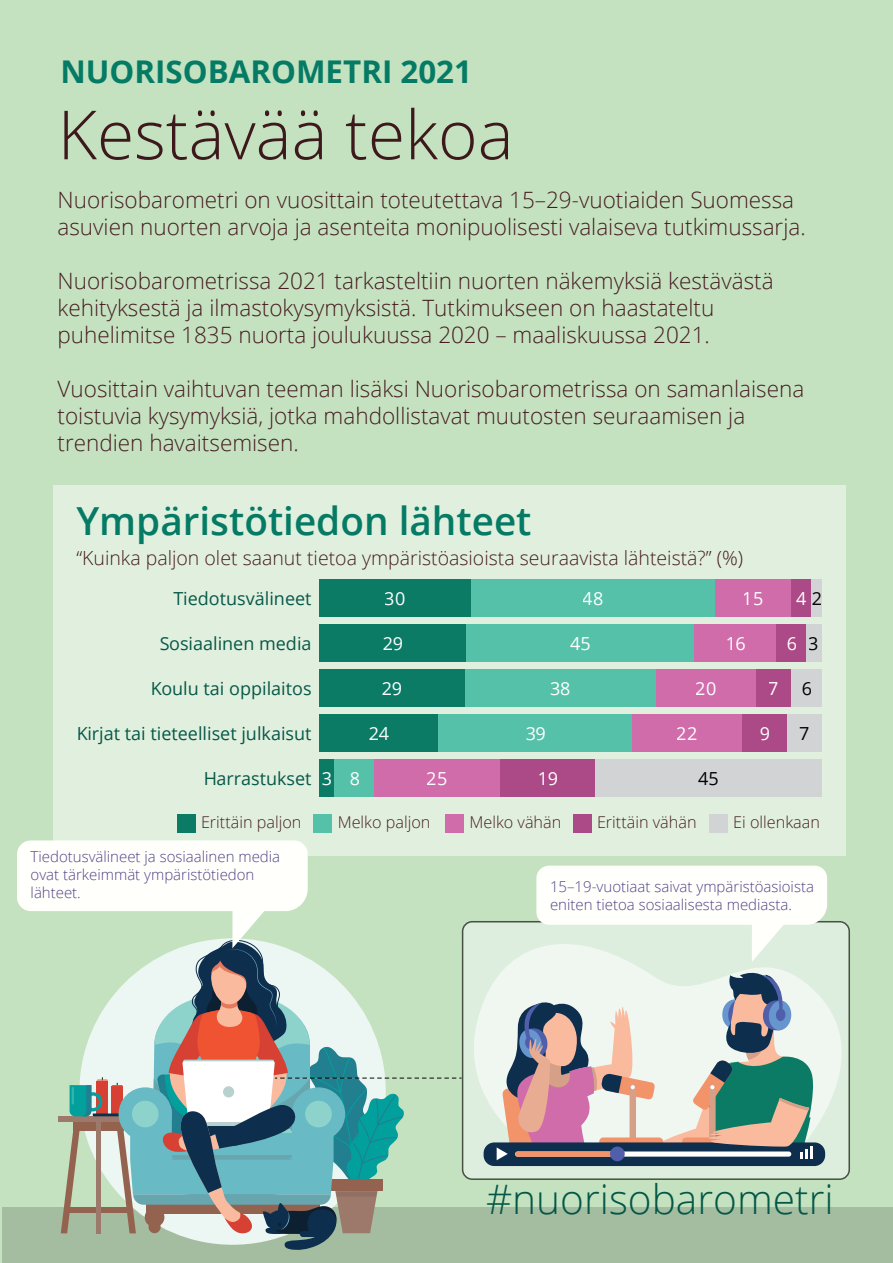
<style>
.page{position:relative;width:893px;height:1263px;background:#c4e2bf}
.page>*{position:absolute;margin:0;border:0;box-sizing:border-box;transform-origin:0 0}
.t1{font:300 67.8px "Open Sans";color:#3d181c}
.t2{font:300 40.65px "Open Sans";color:#045748}
.t3{font:600 38.7px "Open Sans";color:#057b65}
.t4{font:700 31.35px "Open Sans";color:#057b65}
.t5{font:300 22.5px/27px "Open Sans";color:#471c23}
.t6{font:300 19.5px "Open Sans";color:#471c23}
.t7{font:18px "Open Sans";color:#075849}
.t8{font:18px "Open Sans";color:#fff}
.t9{font:18px "Open Sans";color:#010101}
.t10{font:300 16.2px "Open Sans";color:#471c23}
.t11{font:300 15px/18px "Open Sans";color:#544388}
.s1{color:#010101}
.s2{color:#fff}
</style>
<div class="page">
<div style="left:2px;top:1207px;width:891px;height:56px;background:#a4bda0"></div>
<div style="left:53px;top:485px;width:792px;height:370px;background:#e1f0de"></div>
<div style="left:177px;top:814px;width:18px;height:18px;background:#0b7b66"></div>
<div style="left:314px;top:814px;width:18px;height:18px;background:#55c1a8"></div>
<div style="left:709px;top:814px;width:18px;height:18px;background:#d2d3d4"></div>
<div style="left:445px;top:814px;width:19px;height:18px;background:#d16cab"></div>
<div style="left:573px;top:814px;width:18px;height:18px;background:#ac4987"></div>
<div style="left:463px;top:922px;width:386px;height:257px;background:#ddeedf;border-radius:10px"></div>
<div style="left:462px;top:921px;width:388px;height:259px;border:2px solid #000;border-radius:10px"></div>
<svg style="left:474px;top:949px;width:368px;height:198px"></svg>
<div style="left:484px;top:1142px;width:341px;height:24px;background:#0e2e4e;border-radius:11px"></div>
<svg style="left:497px;top:968px;width:320px;height:192px;background:#b7b6b4"></svg>
<svg style="left:536px;top:866px;width:291px;height:96px"></svg>
<div style="left:319px;top:579px;width:152px;height:37px;background:#0b7b66"></div>
<div style="left:471px;top:579px;width:244px;height:37px;background:#55c1a8"></div>
<div style="left:715px;top:579px;width:76px;height:37px;background:#d16cab"></div>
<div style="left:791px;top:579px;width:20px;height:37px;background:#ac4987"></div>
<div style="left:811px;top:579px;width:11px;height:37px;background:#d2d3d4"></div>
<div style="left:319px;top:624px;width:147px;height:37px;background:#0b7b66"></div>
<div style="left:466px;top:624px;width:229px;height:37px;background:#55c1a8"></div>
<div style="left:695px;top:624px;width:81px;height:37px;background:#d16cab"></div>
<div style="left:776px;top:624px;width:30px;height:37px;background:#ac4987"></div>
<div style="left:806px;top:624px;width:16px;height:37px;background:#d2d3d4"></div>
<div style="left:319px;top:669px;width:146px;height:37px;background:#0b7b66"></div>
<div style="left:465px;top:669px;width:191px;height:37px;background:#55c1a8"></div>
<div style="left:656px;top:669px;width:100px;height:37px;background:#d16cab"></div>
<div style="left:756px;top:669px;width:35px;height:37px;background:#ac4987"></div>
<div style="left:791px;top:669px;width:31px;height:37px;background:#d2d3d4"></div>
<div style="left:319px;top:714px;width:119px;height:37px;background:#0b7b66"></div>
<div style="left:438px;top:714px;width:194px;height:37px;background:#55c1a8"></div>
<div style="left:632px;top:714px;width:110px;height:37px;background:#d16cab"></div>
<div style="left:742px;top:714px;width:45px;height:37px;background:#ac4987"></div>
<div style="left:787px;top:714px;width:35px;height:37px;background:#d2d3d4"></div>
<div style="left:319px;top:759px;width:15px;height:37px;background:#0b7b66"></div>
<div style="left:334px;top:759px;width:40px;height:37px;background:#55c1a8"></div>
<div style="left:374px;top:759px;width:126px;height:37px;background:#d16cab"></div>
<div style="left:500px;top:759px;width:95px;height:37px;background:#ac4987"></div>
<div style="left:595px;top:759px;width:227px;height:37px;background:#d2d3d4"></div>
<svg style="left:17px;top:840px;width:445px;height:410px"></svg>
<p class="t4" style="left:60px;top:49px;width:413px">NUORISOBAROMETRI 2021</p>
<p class="t1" style="left:58px;top:88px;width:458px">Kestävää tekoa</p>
<p class="t5" style="left:58px;top:186px;width:750px">Nuorisobarometri on vuosittain toteutettava 15–29-vuotiaiden Suomessa asuvien nuorten arvoja ja asenteita monipuolisesti valaiseva tutkimussarja.</p>
<p class="t5" style="left:58px;top:267px;width:717px">Nuorisobarometrissa 2021 tarkasteltiin nuorten näkemyksiä kestävästä kehityksestä ja ilmastokysymyksistä. Tutkimukseen on haastateltu puhelimitse 1835 nuorta joulukuussa 2020 – maaliskuussa 2021.</p>
<p class="t5" style="left:58px;top:375px;width:748px">Vuosittain vaihtuvan teeman lisäksi Nuorisobarometrissa on samanlaisena toistuvia kysymyksiä, jotka mahdollistavat muutosten seuraamisen ja trendien havaitsemisen.</p>
<p class="t3" style="left:76px;top:494px;width:457px">Ympäristötiedon lähteet</p>
<p class="t6" style="left:76px;top:544px;width:668px">“Kuinka paljon olet saanut tietoa ympäristöasioista seuraavista lähteistä?” (%)</p>
<p class="t7" style="left:173px;top:586px;width:140px">Tiedotusvälineet</p>
<p class="t8" style="left:385px;top:586px;width:22px">30</p>
<p class="t8" style="left:583px;top:586px;width:22px">48</p>
<p class="t8" style="left:743px;top:586px;width:22px">15</p>
<p class="t8" style="left:796px;top:586px;width:27px">4 <span class="s1">2</span></p>
<p class="t7" style="left:159px;top:631px;width:154px">Sosiaalinen media</p>
<p class="t8" style="left:382px;top:631px;width:22px">29</p>
<p class="t8" style="left:570px;top:631px;width:22px">45</p>
<p class="t8" style="left:725px;top:631px;width:22px">16</p>
<p class="t8" style="left:786px;top:631px;width:35px">6 <span class="s1">3</span></p>
<p class="t7" style="left:150px;top:676px;width:163px">Koulu tai oppilaitos</p>
<p class="t8" style="left:382px;top:676px;width:22px">29</p>
<p class="t8" style="left:550px;top:676px;width:22px">38</p>
<p class="t8" style="left:696px;top:676px;width:22px">20</p>
<p class="t8" style="left:769px;top:676px;width:44px">7 <span class="s1">6</span></p>
<p class="t7" style="left:76px;top:721px;width:237px">Kirjat tai tieteelliset julkaisut</p>
<p class="t8" style="left:368px;top:721px;width:22px">24</p>
<p class="t8" style="left:525px;top:721px;width:22px">39</p>
<p class="t8" style="left:677px;top:721px;width:22px">22</p>
<p class="t8" style="left:759px;top:721px;width:12px">9</p>
<p class="t9" style="left:799px;top:721px;width:12px">7</p>
<p class="t7" style="left:203px;top:766px;width:158px">Harrastukset <span class="s2">3 8</span></p>
<p class="t8" style="left:427px;top:766px;width:22px">25</p>
<p class="t8" style="left:537px;top:766px;width:22px">19</p>
<p class="t9" style="left:698px;top:766px;width:22px">45</p>
<p class="t10" style="left:201px;top:811px;width:102px">Erittäin paljon</p>
<p class="t10" style="left:338px;top:811px;width:94px">Melko paljon</p>
<p class="t10" style="left:469px;top:811px;width:93px">Melko vähän</p>
<p class="t10" style="left:597px;top:811px;width:101px">Erittäin vähän</p>
<p class="t10" style="left:733px;top:811px;width:88px">Ei ollenkaan</p>
<p class="t11" style="left:31px;top:847px;width:251px">Tiedotusvälineet ja sosiaalinen media ovat tärkeimmät ympäristötiedon lähteet.</p>
<p class="t11" style="left:550px;top:877px;width:265px">15–19-vuotiaat saivat ympäristöasioista eniten tietoa sosiaalisesta mediasta.</p>
<p class="t2" style="left:486px;top:1171px;width:349px">#nuorisobarometri</p>
</div>
